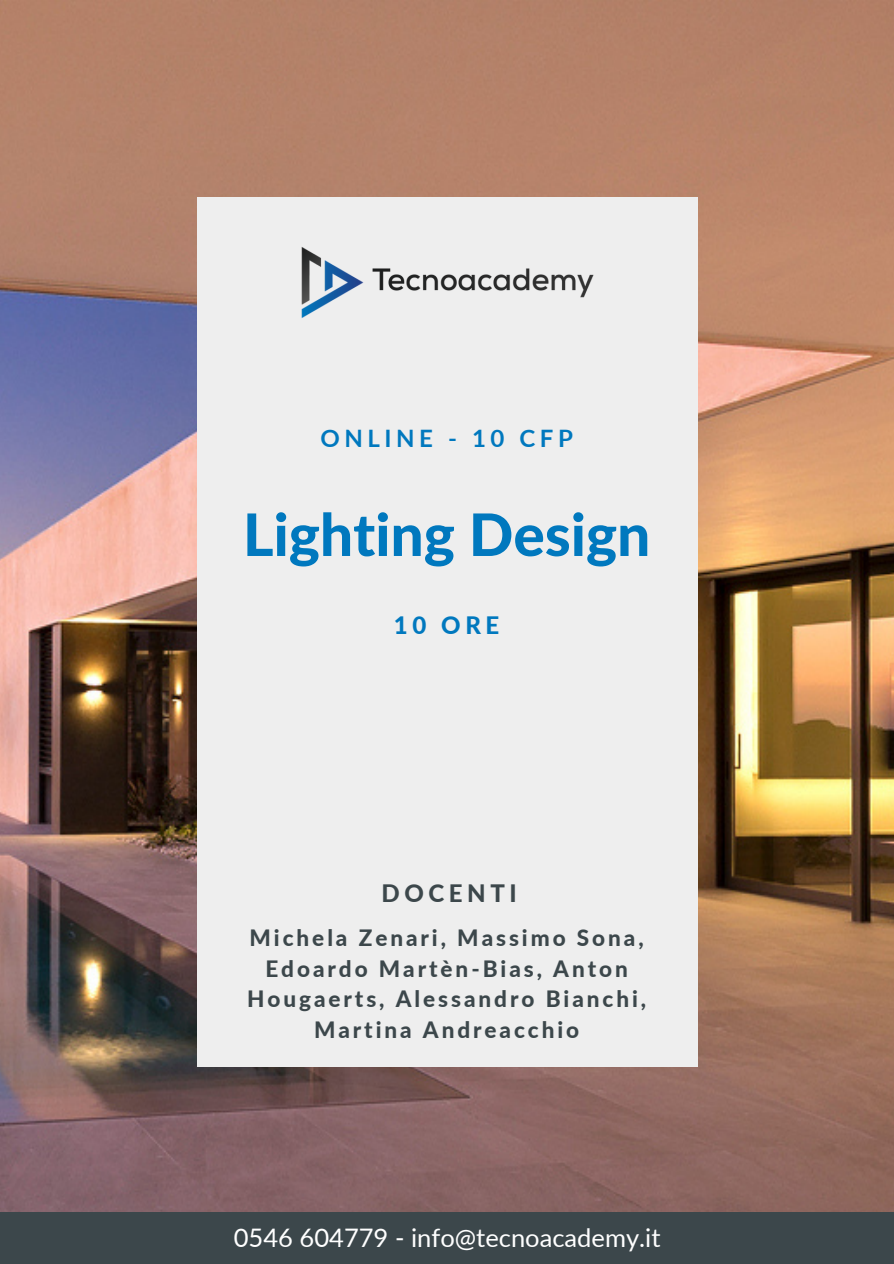
<style>
.page{position:relative;width:894px;height:1264px;background:#fff}
.page>*{position:absolute;margin:0;border:0;box-sizing:border-box;transform-origin:0 0}
.t1{font:800 58.5px "Lato";color:#0078be}
.t2{font:25.5px "Lato";color:#fff}
.t3{font:700 24px "Lato";letter-spacing:.19em;color:#0078be}
.t4{font:800 24px "Lato";letter-spacing:.19em;color:#3c474b}
.t5{font:800 24px "Lato";color:#0078be}
.t6{font:800 22.5px/30.5px "Lato";letter-spacing:.13em;color:#3c474b;text-align:center}
</style>
<div class="page">
<img style="left:0;top:0;width:893px;height:1211px">
<div style="left:197px;top:197px;width:500px;height:869px;background:#eee"></div>
<img style="left:301px;top:247px;width:293px;height:71px">
<div style="left:0;top:1211px;width:893px;height:52px;background:#3c474b"></div>
<p class="t3" style="left:320px;top:423px;width:254px">ONLINE - 10 CFP</p>
<p class="t1" style="left:243px;top:498px;width:409px">Lighting Design</p>
<p class="t5" style="left:394px;top:610px;width:107px">10 ORE</p>
<p class="t4" style="left:381px;top:878px;width:137px">DOCENTI</p>
<p class="t6" style="left:247px;top:922px;width:400px">Michela Zenari, Massimo Sona,<br>Edoardo Martèn-Bias, Anton<br>Hougaerts, Alessandro Bianchi,<br>Martina Andreacchio</p>
<p class="t2" style="left:234px;top:1222px;width:428px">0546 604779 - info@tecnoacademy.it</p>
</div>
